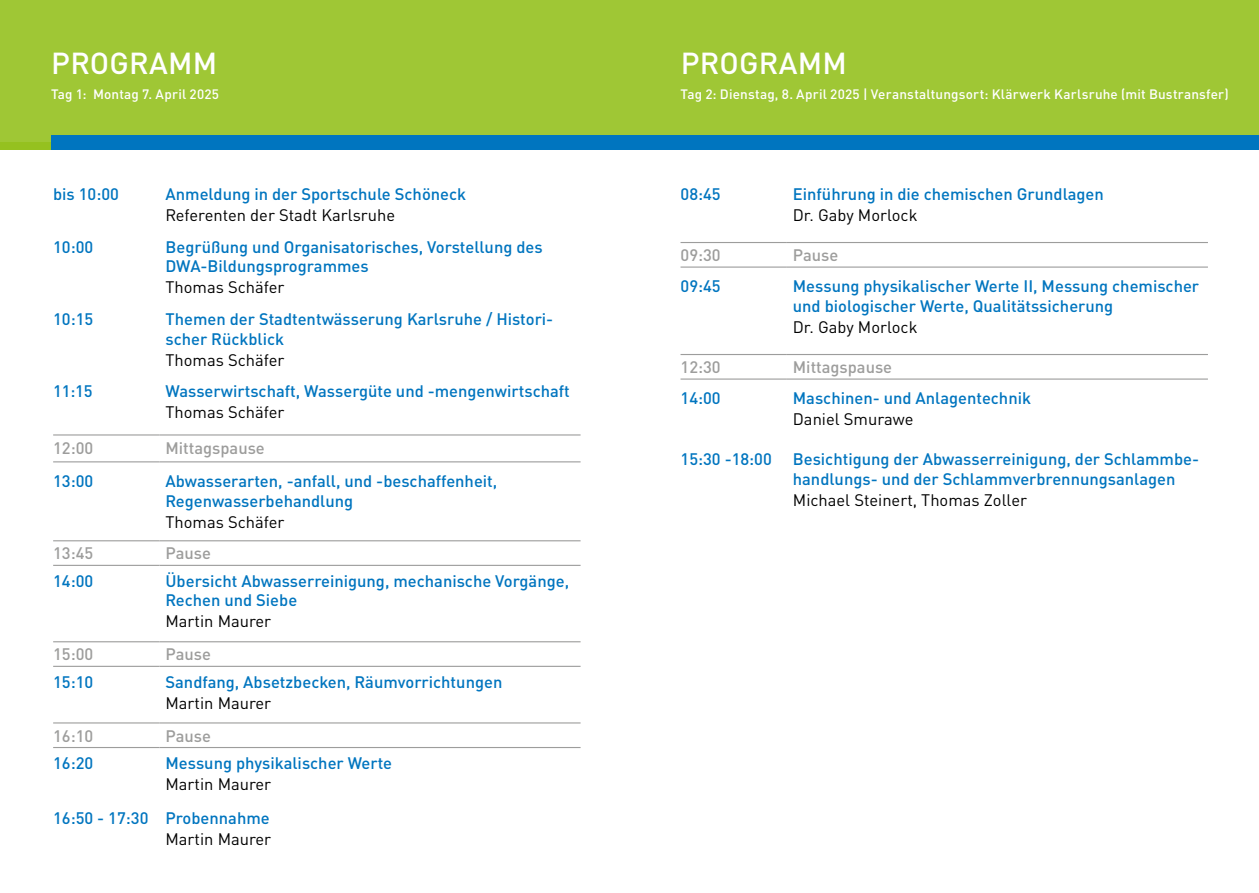
<style>
.page{position:relative;width:1259px;height:893px;background:#fff}
.page>*{position:absolute;margin:0;border:0;box-sizing:border-box;transform-origin:0 0}
.t1{font:500 30px "DINOT";letter-spacing:.01em;color:#fff}
.t2{font:500 16.5px/19.8px "DINOT";color:#0075bf}
.t3{font:16.5px "DINOT";color:#000}
.t4{font:500 16.5px "DINOT";color:#9d9d9c}
.t5{font:500 13.5px "DINOT";letter-spacing:.015em;color:#fff}
</style>
<div class="page">
<div style="left:0;top:0;width:1259px;height:148px;background:#9fc735"></div>
<div style="left:0;top:142px;width:64px;height:7px;background:#95c11f"></div>
<div style="left:51px;top:135px;width:1208px;height:14px;background:#0075bf"></div>
<hr style="left:53px;top:434px;width:106px;height:2px;background:#9d9d9c">
<hr style="left:159px;top:434px;width:421px;height:2px;background:#9d9d9c">
<hr style="left:53px;top:461px;width:106px;height:1px;background:#9d9d9c">
<hr style="left:159px;top:461px;width:421px;height:1px;background:#9d9d9c">
<hr style="left:53px;top:540px;width:106px;height:1px;background:#9d9d9c">
<hr style="left:159px;top:540px;width:421px;height:1px;background:#9d9d9c">
<hr style="left:53px;top:565px;width:106px;height:1px;background:#9d9d9c">
<hr style="left:159px;top:565px;width:421px;height:1px;background:#9d9d9c">
<hr style="left:53px;top:641px;width:106px;height:1px;background:#9d9d9c">
<hr style="left:159px;top:641px;width:421px;height:1px;background:#9d9d9c">
<hr style="left:53px;top:666px;width:106px;height:1px;background:#9d9d9c">
<hr style="left:159px;top:666px;width:421px;height:1px;background:#9d9d9c">
<hr style="left:53px;top:722px;width:106px;height:1px;background:#9d9d9c">
<hr style="left:159px;top:722px;width:421px;height:1px;background:#9d9d9c">
<hr style="left:53px;top:747px;width:106px;height:1px;background:#9d9d9c">
<hr style="left:159px;top:747px;width:421px;height:1px;background:#9d9d9c">
<hr style="left:680px;top:242px;width:107px;height:1px;background:#9d9d9c">
<hr style="left:787px;top:242px;width:421px;height:1px;background:#9d9d9c">
<hr style="left:680px;top:267px;width:107px;height:1px;background:#9d9d9c">
<hr style="left:787px;top:267px;width:421px;height:1px;background:#9d9d9c">
<hr style="left:680px;top:354px;width:107px;height:1px;background:#9d9d9c">
<hr style="left:787px;top:354px;width:421px;height:1px;background:#9d9d9c">
<hr style="left:680px;top:378px;width:107px;height:2px;background:#9d9d9c">
<hr style="left:787px;top:378px;width:421px;height:2px;background:#9d9d9c">
<h1 class="t1" style="left:51px;top:39px;width:168px">PROGRAMM</h1>
<h1 class="t1" style="left:680px;top:39px;width:168px">PROGRAMM</h1>
<p class="t5" style="left:51px;top:84px;width:170px">Tag 1: Montag 7. April 2025</p>
<p class="t5" style="left:680px;top:84px;width:549px">Tag 2: Dienstag, 8. April 2025 | Veranstaltungsort: Klärwerk Karlsruhe (mit Bustransfer)</p>
<p class="t2" style="left:53px;top:183px;width:67px">bis 10:00</p>
<p class="t2" style="left:165px;top:183px;width:302px">Anmeldung in der Sportschule Schöneck</p>
<p class="t3" style="left:165px;top:203px;width:231px">Referenten der Stadt Karlsruhe</p>
<p class="t2" style="left:53px;top:236px;width:42px">10:00</p>
<p class="t2" style="left:165px;top:236px;width:379px">Begrüßung und Organisatorisches, Vorstellung des<br>DWA-Bildungsprogrammes</p>
<p class="t3" style="left:165px;top:275px;width:120px">Thomas Schäfer</p>
<p class="t2" style="left:53px;top:308px;width:42px">10:15</p>
<p class="t2" style="left:165px;top:308px;width:389px">Themen der Stadtentwässerung Karlsruhe / Histori&shy;scher Rückblick</p>
<p class="t3" style="left:165px;top:347px;width:120px">Thomas Schäfer</p>
<p class="t2" style="left:53px;top:380px;width:41px">11:15</p>
<p class="t2" style="left:165px;top:380px;width:406px">Wasserwirtschaft, Wassergüte und -mengenwirtschaft</p>
<p class="t3" style="left:165px;top:399px;width:120px">Thomas Schäfer</p>
<p class="t4" style="left:53px;top:435px;width:42px">12:00</p>
<p class="t4" style="left:165px;top:435px;width:101px">Mittagspause</p>
<p class="t2" style="left:53px;top:470px;width:42px">13:00</p>
<p class="t2" style="left:165px;top:470px;width:333px">Abwasserarten, -anfall, und -beschaffenheit,<br>Regenwasserbehandlung</p>
<p class="t3" style="left:165px;top:509px;width:120px">Thomas Schäfer</p>
<p class="t4" style="left:53px;top:541px;width:42px">13:45</p>
<p class="t4" style="left:165px;top:541px;width:47px">Pause</p>
<p class="t2" style="left:53px;top:570px;width:42px">14:00</p>
<p class="t2" style="left:165px;top:570px;width:405px">Übersicht Abwasserreinigung, mechanische Vorgänge,<br>Rechen und Siebe</p>
<p class="t3" style="left:165px;top:609px;width:107px">Martin Maurer</p>
<p class="t4" style="left:53px;top:642px;width:42px">15:00</p>
<p class="t4" style="left:165px;top:642px;width:47px">Pause</p>
<p class="t2" style="left:53px;top:671px;width:42px">15:10</p>
<p class="t2" style="left:165px;top:671px;width:338px">Sandfang, Absetzbecken, Räumvorrichtungen</p>
<p class="t3" style="left:165px;top:690px;width:107px">Martin Maurer</p>
<p class="t4" style="left:53px;top:723px;width:42px">16:10</p>
<p class="t4" style="left:165px;top:723px;width:47px">Pause</p>
<p class="t2" style="left:53px;top:752px;width:42px">16:20</p>
<p class="t2" style="left:165px;top:752px;width:228px">Messung physikalischer Werte</p>
<p class="t3" style="left:165px;top:771px;width:107px">Martin Maurer</p>
<p class="t2" style="left:53px;top:807px;width:218px">16:50 - 17:30 Probennahme</p>
<p class="t3" style="left:165px;top:826px;width:107px">Martin Maurer</p>
<p class="t2" style="left:680px;top:183px;width:42px">08:45</p>
<p class="t2" style="left:793px;top:183px;width:312px">Einführung in die chemischen Grundlagen</p>
<p class="t3" style="left:793px;top:203px;width:126px">Dr. Gaby Morlock</p>
<p class="t4" style="left:680px;top:242px;width:42px">09:30</p>
<p class="t4" style="left:793px;top:242px;width:47px">Pause</p>
<p class="t2" style="left:680px;top:276px;width:42px">09:45</p>
<p class="t2" style="left:793px;top:276px;width:408px">Messung physikalischer Werte II, Messung chemischer und biologischer Werte, Qualitätssicherung</p>
<p class="t3" style="left:793px;top:315px;width:126px">Dr. Gaby Morlock</p>
<p class="t4" style="left:680px;top:354px;width:42px">12:30</p>
<p class="t4" style="left:793px;top:354px;width:101px">Mittagspause</p>
<p class="t2" style="left:680px;top:388px;width:42px">14:00</p>
<p class="t2" style="left:793px;top:388px;width:240px">Maschinen- und Anlagentechnik</p>
<p class="t3" style="left:793px;top:407px;width:122px">Daniel Smurawe</p>
<p class="t2" style="left:680px;top:448px;width:93px">15:30 -18:00</p>
<p class="t2" style="left:793px;top:448px;width:408px">Besichtigung der Abwasserreinigung, der Schlammbe&shy;handlungs- und der Schlammverbrennungsanlagen</p>
<p class="t3" style="left:793px;top:488px;width:236px">Michael Steinert, Thomas Zoller</p>
</div>
